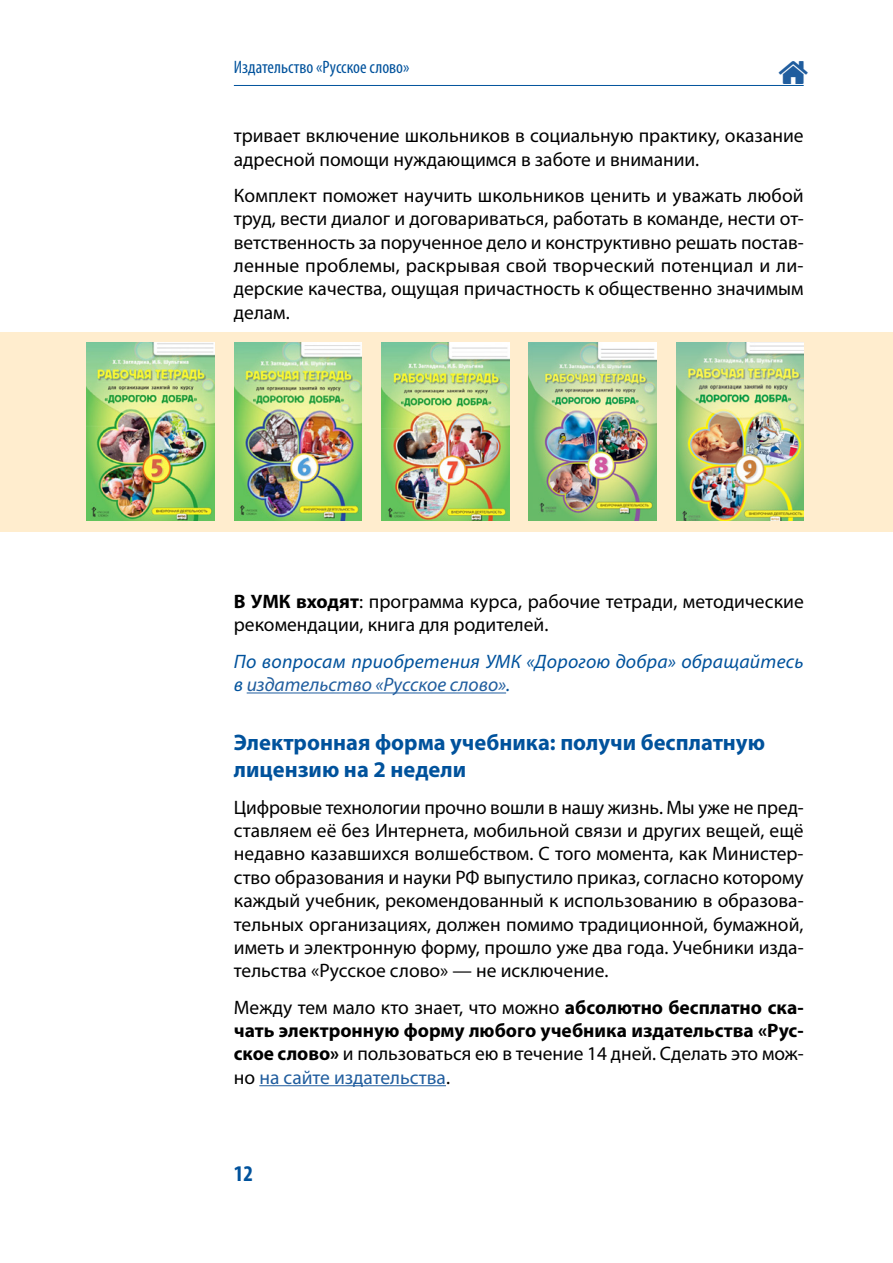
<style>
.page{position:relative;width:893px;height:1263px;background:#fff}
.page>*{position:absolute;margin:0;border:0;box-sizing:border-box;transform-origin:0 0}
.t1{font:700 22.5px/27px "Myriad Pro";color:#00529c}
.t2{font:700 condensed 22.5px "Myriad Pro";color:#00529c}
.t3{font:19.5px/23.4px "Myriad Pro";color:#000}
.t4{font:700 19.5px/23.4px "Myriad Pro";color:#000;text-align:justify}
.t5{font:italic 19.5px/23.4px "Myriad Pro";letter-spacing:.015em;color:#00529c}
.t6{font:condensed 18px "Myriad Pro";color:#00529c}
.s1{font-weight:700}
.s2{color:#205d9e}
.s3{font-weight:400}
.s4{font-weight:400;color:#205d9e}
</style>
<div class="page">
<hr style="left:234px;top:85px;width:570px;height:1px;background:#00529c">
<hr style="left:247px;top:692px;width:259px;height:1px;background:#205d9e">
<div style="left:0;top:332px;width:893px;height:199px;background:#ffedce"></div>
<img style="left:87px;top:342px;width:127px;height:179px">
<img style="left:234px;top:342px;width:128px;height:179px">
<img style="left:381px;top:342px;width:128px;height:179px">
<img style="left:529px;top:342px;width:127px;height:179px">
<img style="left:676px;top:342px;width:128px;height:179px">
<hr style="left:259px;top:1085px;width:187px;height:1px;background:#205d9e">
<p class="t6" style="left:234px;top:56px;width:177px">Издательство «Русское слово»</p>
<p class="t3" style="left:234px;top:124px;width:571px">тривает включение школьников в социальную практику, оказание адресной помощи нуждающимся в заботе и внимании.</p>
<p class="t3" style="left:234px;top:183px;width:571px;text-align:justify">Комплект поможет научить школьников ценить и уважать любой труд, вести диалог и договариваться, работать в команде, нести от&shy;ветственность за порученное дело и конструктивно решать постав&shy;ленные проблемы, раскрывая свой творческий потенциал и ли&shy;дерские качества, ощущая причастность к общественно значимым делам.</p>
<p class="t3" style="left:234px;top:589px;width:571px"><span class="s1">В УМК входят</span>: программа курса, рабочие тетради, методические рекомендации, книга для родителей.</p>
<p class="t5" style="left:234px;top:649px;width:571px">По вопросам приобретения УМК «Дорогою добра» обращайтесь в <span class="s2">издательство «Русское слово»</span>.</p>
<p class="t1" style="left:234px;top:729px;width:533px">Электронная форма учебника: получи бесплатную лицензию на 2 недели</p>
<p class="t3" style="left:234px;top:795px;width:571px;text-align:justify">Цифровые технологии прочно вошли в нашу жизнь. Мы уже не пред&shy;ставляем её без Интернета, мобильной связи и других вещей, ещё недавно казавшихся волшебством. С того момента, как Министер&shy;ство образования и науки РФ выпустило приказ, согласно которому каждый учебник, рекомендованный к использованию в образова&shy;тельных организациях, должен помимо традиционной, бумажной, иметь и электронную форму, прошло уже два года. Учебники изда&shy;тельства «Русское слово» — не исключение.</p>
<p class="t4" style="left:234px;top:995px;width:571px"><span class="s3">Между тем мало кто знает, что можно</span> абсолютно бесплатно ска&shy;чать электронную форму любого учебника издательства «Рус&shy;ское слово» <span class="s3">и пользоваться ею в течение 14 дней. Сделать это мож&shy;но</span> <span class="s4">на сайте издательства</span><span class="s3">.</span></p>
<p class="t2" style="left:234px;top:1159px;width:21px">12</p>
</div>
